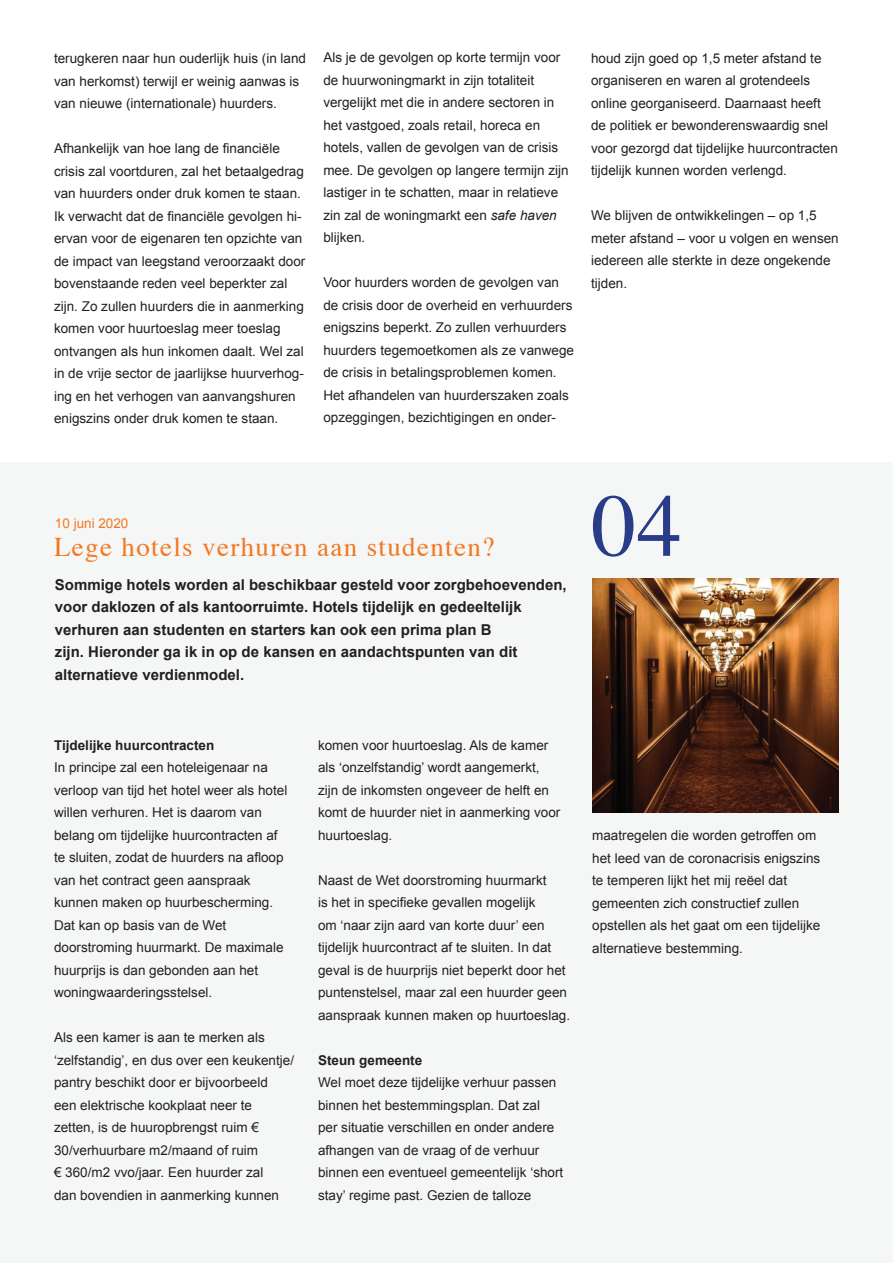
<style>
.page{position:relative;width:893px;height:1263px;background:#fff}
.page>*{position:absolute;margin:0;border:0;box-sizing:border-box;transform-origin:0 0}
.t1{font:89.55px "Times";color:#293c88}
.t2{font:27px "Times";letter-spacing:.05em;color:#f47721}
.t3{font:700 15px/22.5px "Arial";color:#231f20}
.t4{font:13.5px/22.5px "Arial";color:#231f20}
.t5{font:700 13.5px "Arial";color:#231f20}
.t6{font:13.5px "Arial";color:#f47721}
.s1{font-style:italic}
</style>
<div class="page">
<div style="left:0;top:463px;width:893px;height:800px;background:#f5f7f7"></div>
<img style="left:592px;top:579px;width:247px;height:233px">
<p class="t4" style="left:54px;top:48px;width:254px">terugkeren naar hun ouderlijk huis (in land van herkomst) terwijl er weinig aanwas is van nieuwe (internationale) huurders.</p>
<p class="t4" style="left:54px;top:138px;width:253px">Afhankelijk van hoe lang de financiële crisis zal voortduren, zal het betaalgedrag van huurders onder druk komen te staan.<br>Ik verwacht dat de financiële gevolgen hi&shy;ervan voor de eigenaren ten opzichte van de impact van leegstand veroorzaakt door bovenstaande reden veel beperkter zal zijn. Zo zullen huurders die in aanmerking komen voor huurtoeslag meer toeslag ontvangen als hun inkomen daalt. Wel zal in de vrije sector de jaarlijkse huurverhog&shy;ing en het verhogen van aanvangshuren enigszins onder druk komen te staan.</p>
<p class="t4" style="left:323px;top:47px;width:247px">Als je de gevolgen op korte termijn voor de huurwoningmarkt in zijn totaliteit vergelijkt met die in andere sectoren in het vastgoed, zoals retail, horeca en hotels, vallen de gevolgen van de crisis mee. De gevolgen op langere termijn zijn lastiger in te schatten, maar in relatieve zin zal de woningmarkt een <span class="s1">safe haven </span>blijken.</p>
<p class="t4" style="left:323px;top:272px;width:252px">Voor huurders worden de gevolgen van de crisis door de overheid en verhuurders enigszins beperkt. Zo zullen verhuurders huurders tegemoetkomen als ze vanwege de crisis in betalingsproblemen komen.<br>Het afhandelen van huurderszaken zoals opzeggingen, bezichtigingen en onder-</p>
<p class="t4" style="left:591px;top:47px;width:248px">houd zijn goed op 1,5 meter afstand te organiseren en waren al grotendeels online georganiseerd. Daarnaast heeft de politiek er bewonderenswaardig snel voor gezorgd dat tijdelijke huurcontracten tijdelijk kunnen worden verlengd.</p>
<p class="t4" style="left:591px;top:204px;width:249px">We blijven de ontwikkelingen – op 1,5 meter afstand – voor u volgen en wensen iedereen alle sterkte in deze ongekende tijden.</p>
<p class="t6" style="left:55px;top:514px;width:75px">10 juni 2020</p>
<h2 class="t2" style="left:54px;top:522px;width:442px">Lege hotels verhuren aan studenten?</h2>
<p class="t3" style="left:55px;top:574px;width:513px">Sommige hotels worden al beschikbaar gesteld voor zorgbehoevenden, voor daklozen of als kantoorruimte. Hotels tijdelijk en gedeeltelijk verhuren aan studenten en starters kan ook een prima plan B<br>zijn. Hieronder ga ik in op de kansen en aandachtspunten van dit alternatieve verdienmodel.</p>
<h1 class="t1" style="left:592px;top:442px;width:91px">04</h1>
<p class="t5" style="left:54px;top:736px;width:162px">Tijdelijke huurcontracten</p>
<p class="t4" style="left:54px;top:756px;width:235px">In principe zal een hoteleigenaar na verloop van tijd het hotel weer als hotel willen verhuren. Het is daarom van belang om tijdelijke huurcontracten af te sluiten, zodat de huurders na afloop van het contract geen aanspraak kunnen maken op huurbescherming.<br>Dat kan op basis van de Wet doorstroming huurmarkt. De maximale huurprijs is dan gebonden aan het woningwaarderingsstelsel.</p>
<p class="t4" style="left:54px;top:1026px;width:242px">Als een kamer is aan te merken als ‘zelfstandig’, en dus over een keukentje/ pantry beschikt door er bijvoorbeeld<br>een elektrische kookplaat neer te zetten, is de huuropbrengst ruim € 30/verhuurbare m2/maand of ruim<br>€ 360/m2 vvo/jaar. Een huurder zal<br>dan bovendien in aanmerking kunnen</p>
<p class="t4" style="left:318px;top:734px;width:244px">komen voor huurtoeslag. Als de kamer als ‘onzelfstandig’ wordt aangemerkt, zijn de inkomsten ongeveer de helft en komt de huurder niet in aanmerking voor huurtoeslag.</p>
<p class="t4" style="left:318px;top:869px;width:254px">Naast de Wet doorstroming huurmarkt<br>is het in specifieke gevallen mogelijk<br>om ‘naar zijn aard van korte duur’ een tijdelijk huurcontract af te sluiten. In dat geval is de huurprijs niet beperkt door het puntenstelsel, maar zal een huurder geen aanspraak kunnen maken op huurtoeslag.</p>
<p class="t5" style="left:318px;top:1051px;width:106px">Steun gemeente</p>
<p class="t4" style="left:318px;top:1071px;width:247px">Wel moet deze tijdelijke verhuur passen binnen het bestemmingsplan. Dat zal<br>per situatie verschillen en onder andere afhangen van de vraag of de verhuur binnen een eventueel gemeentelijk ‘short stay’ regime past. Gezien de talloze</p>
<p class="t4" style="left:592px;top:824px;width:230px">maatregelen die worden getroffen om het leed van de coronacrisis enigszins te temperen lijkt het mij reëel dat gemeenten zich constructief zullen opstellen als het gaat om een tijdelijke alternatieve bestemming.</p>
</div>
